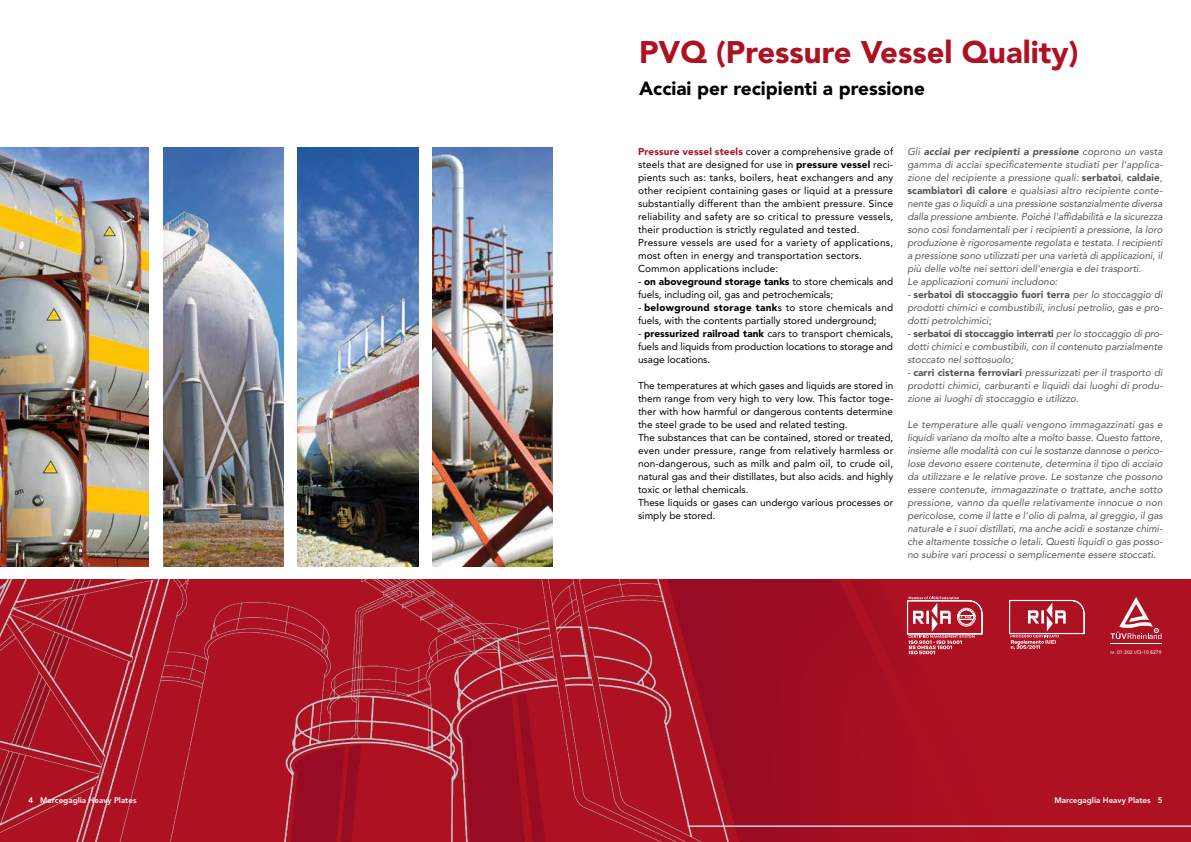
<style>
.page{position:relative;width:1191px;height:842px;background:#fff}
.page>*{position:absolute;margin:0;border:0;box-sizing:border-box;transform-origin:0 0}
.t1{font:900 31px "Avenir LT Std";color:#ae1122}
.t2{font:900 19px "Avenir LT Std";color:#000}
.t3{font:italic 10px/13px "Avenir LT Std";color:#575756;text-align:justify}
.t4{font:10px/13px "Avenir LT Std";letter-spacing:.005em;color:#000}
.t5{font:800 8px "Avenir LT Std";color:#fff}
.t6{font:5px "Avenir LT Std";letter-spacing:.005em;color:#fff}
.s1{font-weight:900;color:#ac182d}
.s2{font-weight:900}
.s3{font-weight:900;font-style:normal}
.s4{font-style:inherit}
</style>
<div class="page">
<img style="left:0;top:580px;width:1191px;height:262px">
<hr style="left:687px;top:825px;width:504px;height:2px;background:#cecece">
<img style="left:0;top:148px;width:149px;height:418px">
<img style="left:298px;top:148px;width:120px;height:418px">
<img style="left:163px;top:148px;width:120px;height:418px">
<img style="left:433px;top:148px;width:120px;height:418px">
<svg style="left:907px;top:596px;width:75px;height:58px;background:#c34f5c"></svg>
<svg style="left:1009px;top:600px;width:75px;height:49px;background:#be414f"></svg>
<hr style="left:1110px;top:643px;width:52px;height:1px;background:#fff">
<svg style="left:1110px;top:597px;width:51px;height:42px;background:#be424f"></svg>
<h1 class="t1" style="left:639px;top:34px;width:441px">PVQ (Pressure Vessel Quality)</h1>
<h2 class="t2" style="left:639px;top:77px;width:287px">Acciai per recipienti a pressione</h2>
<p class="t4" style="left:638px;top:145px;width:257px"><span class="s1">Pressure vessel steels</span> cover a comprehensive grade of steels that are designed for use in <span class="s2">pressure vessel</span> reci&shy;pients such as: tanks, boilers, heat exchangers and any other recipient containing gases or liquid at a pressure substantially different than the ambient pressure. Since reliability and safety are so critical to pressure vessels, their production is strictly regulated and tested.<br>Pressure vessels are used for a variety of applications, most often in energy and transportation sectors.<br>Common applications include:</p>
<p class="t4" style="left:638px;top:275px;width:257px">- <span class="s2">on aboveground storage tanks</span> to store chemicals and fuels, including oil, gas and petrochemicals;</p>
<p class="t4" style="left:638px;top:301px;width:257px">- <span class="s2">belowground storage tank</span>s to store chemicals and fuels, with the contents partially stored underground;</p>
<p class="t4" style="left:638px;top:327px;width:257px;text-align:justify">- <span class="s2">pressurized railroad tank</span> cars to transport chemicals, fuels and liquids from production locations to storage and usage locations.</p>
<p class="t4" style="left:638px;top:379px;width:257px">The temperatures at which gases and liquids are stored in them range from very high to very low. This factor toge&shy;ther with how harmful or dangerous contents determine the steel grade to be used and related testing.<br>The substances that can be contained, stored or treated, even under pressure, range from relatively harmless or non-dangerous, such as milk and palm oil, to crude oil, natural gas and their distillates, but also acids. and highly toxic or lethal chemicals.<br>These liquids or gases can undergo various processes or simply be stored.</p>
<p class="t3" style="left:907px;top:145px;width:257px;text-align:left">Gli <span class="s2">acciai per recipienti a pressione</span> coprono un vasta gamma di acciai specificatemente studiati per l'applica&shy;zione del recipiente a pressione quali: <span class="s3">serbatoi</span><span class="s4">,</span> <span class="s3">caldaie</span><span class="s4">, </span><span class="s3">scambiatori di calore</span> e qualsiasi altro recipiente conte&shy;nente gas o liquidi a una pressione sostanzialmente diversa dalla pressione ambiente. Poiché l'affidabilità e la sicurezza sono così fondamentali per i recipienti a pressione, la loro produzione è rigorosamente regolata e testata. I recipienti a pressione sono utilizzati per una varietà di applicazioni, il più delle volte nei settori dell'energia e dei trasporti.<br>Le applicazioni comuni includono:</p>
<p class="t3" style="left:907px;top:288px;width:257px">- <span class="s3">serbatoi di stoccaggio fuori terra</span> per lo stoccaggio di prodotti chimici e combustibili, inclusi petrolio, gas e pro&shy;dotti petrolchimici;</p>
<p class="t3" style="left:907px;top:327px;width:257px">- <span class="s3">serbatoi di stoccaggio interrati</span> per lo stoccaggio di pro&shy;dotti chimici e combustibili, con il contenuto parzialmente stoccato nel sottosuolo;</p>
<p class="t3" style="left:907px;top:366px;width:257px">- <span class="s3">carri cisterna ferroviari</span> pressurizzati per il trasporto di prodotti chimici, carburanti e liquidi dai luoghi di produ&shy;zione ai luoghi di stoccaggio e utilizzo.</p>
<p class="t3" style="left:907px;top:418px;width:257px">Le temperature alle quali vengono immagazzinati gas e liquidi variano da molto alte a molto basse. Questo fattore, insieme alle modalità con cui le sostanze dannose o perico&shy;lose devono essere contenute, determina il tipo di acciaio da utilizzare e le relative prove. Le sostanze che possono essere contenute, immagazzinate o trattate, anche sotto pressione, vanno da quelle relativamente innocue o non pericolose, come il latte e l'olio di palma, al greggio, il gas naturale e i suoi distillati, ma anche acidi e sostanze chimi&shy;che altamente tossiche o letali. Questi liquidi o gas posso&shy;no subire vari processi o semplicemente essere stoccati.</p>
<p class="t6" style="left:1110px;top:649px;width:53px">nr. 01 202 I/Q-10 8279</p>
<p class="t5" style="left:28px;top:795px;width:110px">4 Marcegaglia Heavy Plates</p>
<p class="t5" style="left:1054px;top:795px;width:110px">Marcegaglia Heavy Plates 5</p>
</div>
